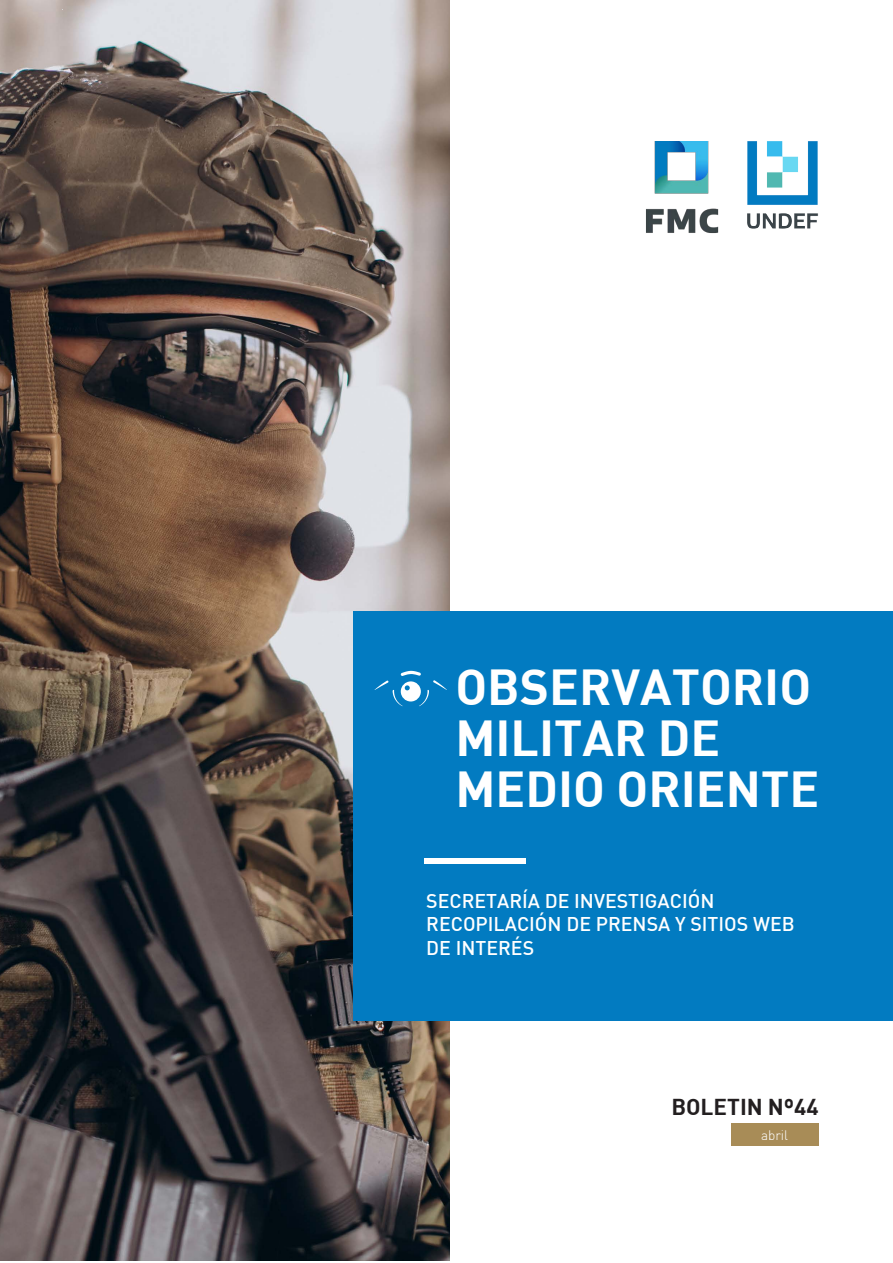
<style>
.page{position:relative;width:893px;height:1263px;background:#fff}
.page>*{position:absolute;margin:0;border:0;box-sizing:border-box;transform-origin:0 0}
.t1{font:700 49.5px "DIN";color:#fff}
.t2{font:700 22.5px "DIN";color:#231f20}
.t3{font:500 19.5px "DIN";color:#fff}
.t4{font:300 13.5px "DIN";color:#fff}
</style>
<div class="page">
<img style="left:0;top:0;width:449px;height:1260px">
<div style="left:353px;top:611px;width:540px;height:409px;background:#027bc1"></div>
<svg style="left:375px;top:671px;width:72px;height:35px"></svg>
<img style="left:747px;top:141px;width:72px;height:88px">
<img style="left:646px;top:141px;width:73px;height:93px">
<div style="left:731px;top:1123px;width:88px;height:22px;background:#a88c57"></div>
<div style="left:424px;top:858px;width:101px;height:5px;background:#fff"></div>
<p class="t1" style="left:455px;top:655px;width:357px">OBSERVATORIO</p>
<p class="t1" style="left:455px;top:706px;width:267px">MILITAR DE</p>
<p class="t1" style="left:455px;top:757px;width:365px">MEDIO ORIENTE</p>
<p class="t3" style="left:426px;top:888px;width:290px">SECRETARÍA DE INVESTIGACIÓN</p>
<p class="t3" style="left:426px;top:912px;width:370px">RECOPILACIÓN DE PRENSA Y SITIOS WEB</p>
<p class="t3" style="left:426px;top:935px;width:109px">DE INTERÉS</p>
<p class="t2" style="left:671px;top:1092px;width:149px">BOLETIN Nº44</p>
<p class="t4" style="left:761px;top:1127px;width:29px">abril</p>
</div>
